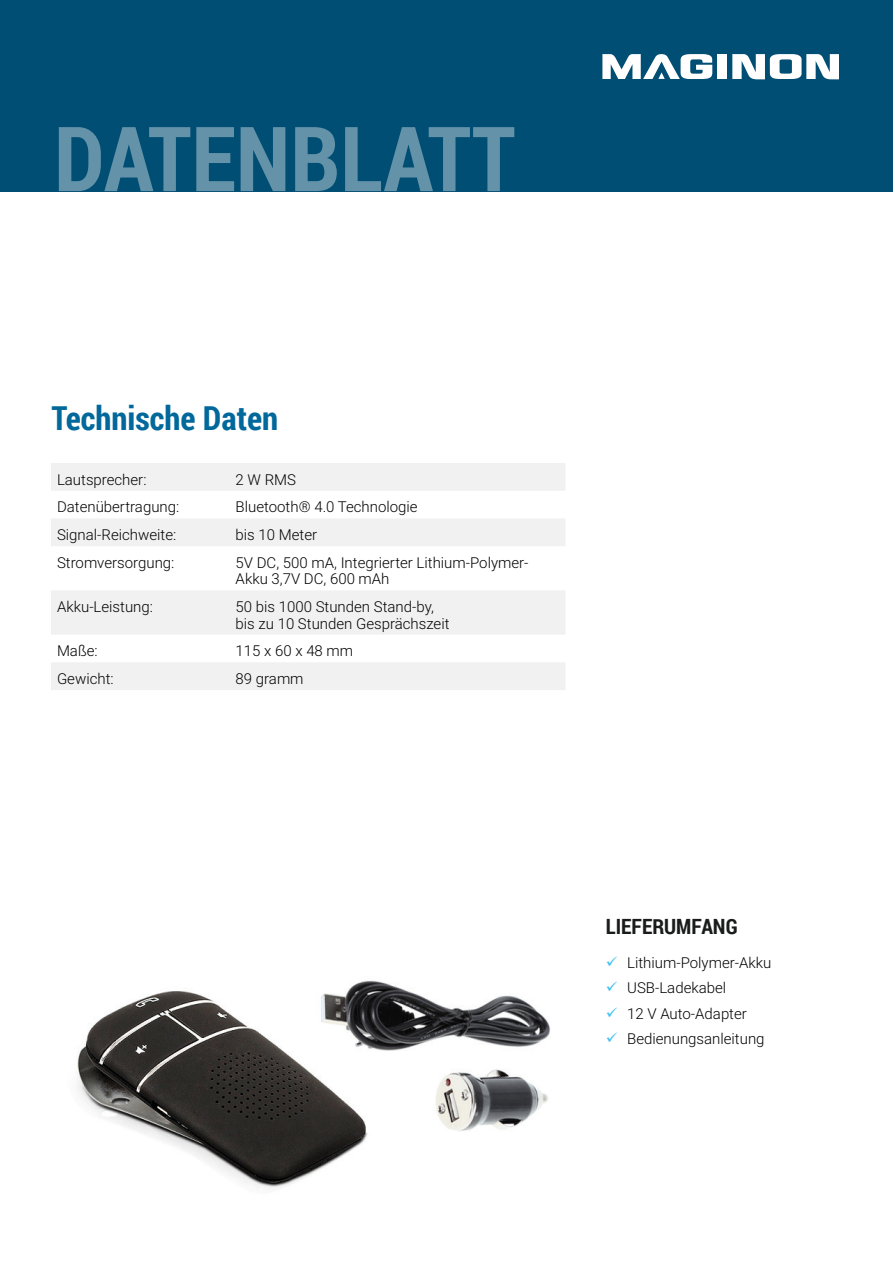
<style>
.page{position:relative;width:893px;height:1263px;background:#fff}
.page>*{position:absolute;margin:0;border:0;box-sizing:border-box;transform-origin:0 0}
.t1{font:700 90px "Roboto Condensed";color:#6392a9}
.t2{font:700 33px "Roboto Condensed";color:#01689b}
.t3{font:700 21px "Roboto Condensed";color:#1a1b1b}
.t4{font:300 15px/16.5px "Roboto";color:#020203}
.s1{color:#40c0f0}
</style>
<div class="page">
<div style="left:0;top:0;width:893px;height:191px;background:#014e74"></div>
<div style="left:717px;top:54px;width:10px;height:25px;background:#fff"></div>
<svg style="left:732px;top:54px;width:107px;height:25px"></svg>
<svg style="left:602px;top:54px;width:110px;height:25px"></svg>
<svg style="left:51px;top:463px;width:514px;height:227px;fill:#f1f1f1"></svg>
<img style="left:77px;top:980px;width:473px;height:210px">
<h1 class="t1" style="left:54px;top:96px;width:463px">DATENBLATT</h1>
<h2 class="t2" style="left:51px;top:395px;width:228px">Technische Daten</h2>
<p class="t4" style="left:57px;top:471px;width:91px">Lautsprecher:</p>
<p class="t4" style="left:236px;top:471px;width:62px">2 W RMS</p>
<p class="t4" style="left:57px;top:498px;width:124px">Datenübertragung:</p>
<p class="t4" style="left:236px;top:498px;width:184px">Bluetooth® 4.0 Technologie</p>
<p class="t4" style="left:57px;top:526px;width:121px">Signal-Reichweite:</p>
<p class="t4" style="left:236px;top:526px;width:83px">bis 10 Meter</p>
<p class="t4" style="left:57px;top:554px;width:119px">Stromversorgung:</p>
<p class="t4" style="left:236px;top:554px;width:294px">5V DC, 500 mA, Integrierter Lithium-Polymer-<br>Akku 3,7V DC, 600 mAh</p>
<p class="t4" style="left:57px;top:598px;width:97px">Akku-Leistung:</p>
<p class="t4" style="left:236px;top:598px;width:215px">50 bis 1000 Stunden Stand-by, bis zu 10 Stunden Gesprächszeit</p>
<p class="t4" style="left:57px;top:642px;width:42px">Maße:</p>
<p class="t4" style="left:236px;top:642px;width:119px">115 x 60 x 48 mm</p>
<p class="t4" style="left:57px;top:670px;width:58px">Gewicht:</p>
<p class="t4" style="left:236px;top:670px;width:69px">89 gramm</p>
<h3 class="t3" style="left:606px;top:912px;width:133px">LIEFERUMFANG</h3>
<p class="t4" style="left:606px;top:954px;width:167px"><span class="s1">✓</span> Lithium-Polymer-Akku</p>
<p class="t4" style="left:606px;top:979px;width:122px"><span class="s1">✓</span> USB-Ladekabel</p>
<p class="t4" style="left:606px;top:1004px;width:142px"><span class="s1">✓</span> 12 V Auto-Adapter</p>
<p class="t4" style="left:606px;top:1030px;width:160px"><span class="s1">✓</span> Bedienungsanleitung</p>
</div>
